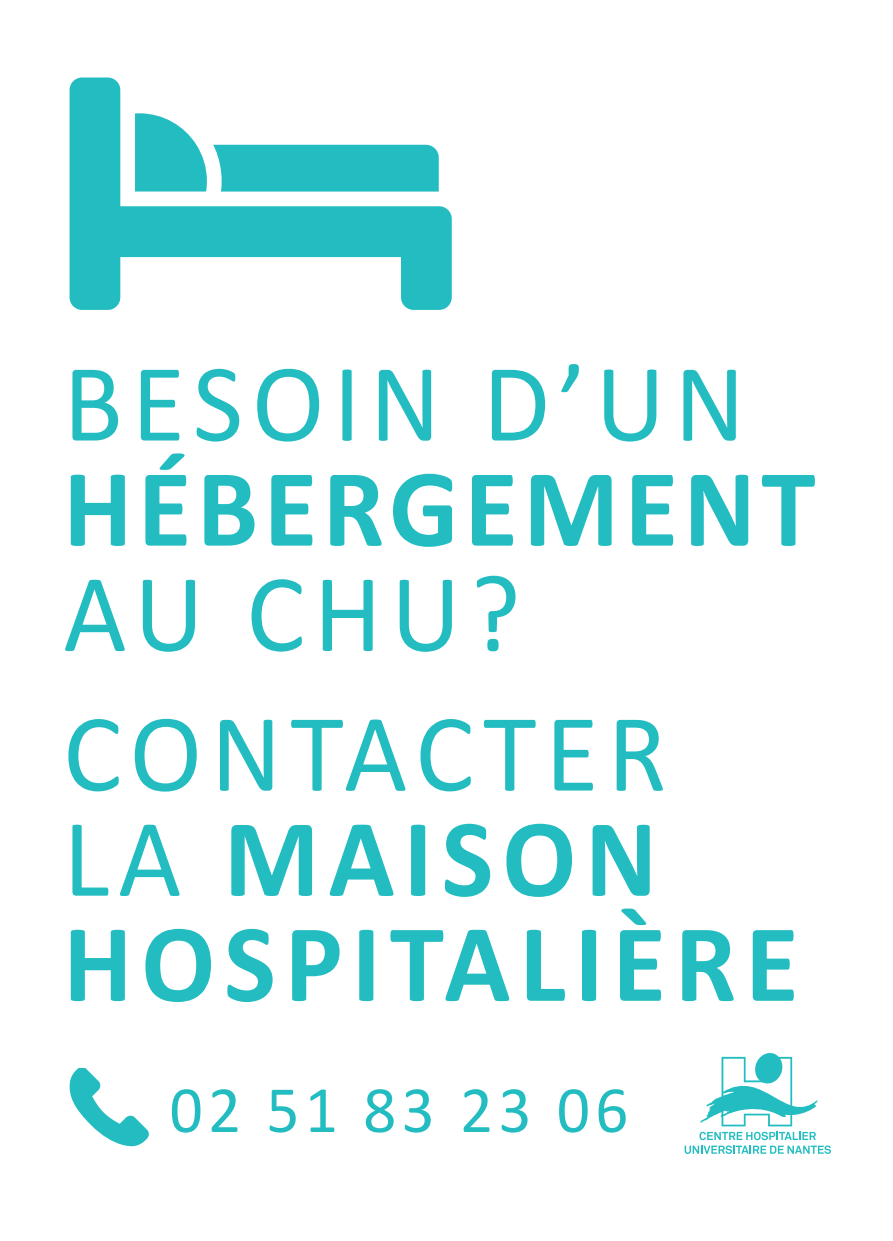
<style>
.page{position:relative;width:893px;height:1241px;background:#fff}
.page>*{position:absolute;margin:0;border:0;box-sizing:border-box;transform-origin:0 0}
.t1{font:111.83px/139.7px "Calibri";letter-spacing:.08em;color:#23bdc1}
.t2{font:700 111.83px/105px "Calibri";letter-spacing:.08em;color:#23bdc1}
.t3{font:700 111.83px "Calibri";letter-spacing:.05em;color:#23bdc1}
.t4{font:66.67px "Calibri";letter-spacing:.08em;color:#23bdc1}
.s1{font-weight:400}
</style>
<div class="page">
<svg style="left:70px;top:77px;width:382px;height:233px;fill:#23bdc1"></svg>
<svg style="left:699px;top:1053px;width:119px;height:86px"></svg>
<svg style="left:685px;top:1145px;width:146px;height:8px"></svg>
<svg style="left:70px;top:1068px;width:79px;height:79px"></svg>
<p class="t1" style="left:63px;top:334px;width:683px">BESOIN D’UN</p>
<p class="t3" style="left:63px;top:437px;width:754px">HÉBERGEMENT</p>
<p class="t1" style="left:63px;top:544px;width:605px">AU CHU?<br>CONTACTER</p>
<p class="t2" style="left:63px;top:805px;width:737px"><span class="s1">LA</span> MAISON<br>HOSPITALIÈRE</p>
<p class="t4" style="left:170px;top:1067px;width:460px">02 51 83 23 06</p>
</div>
